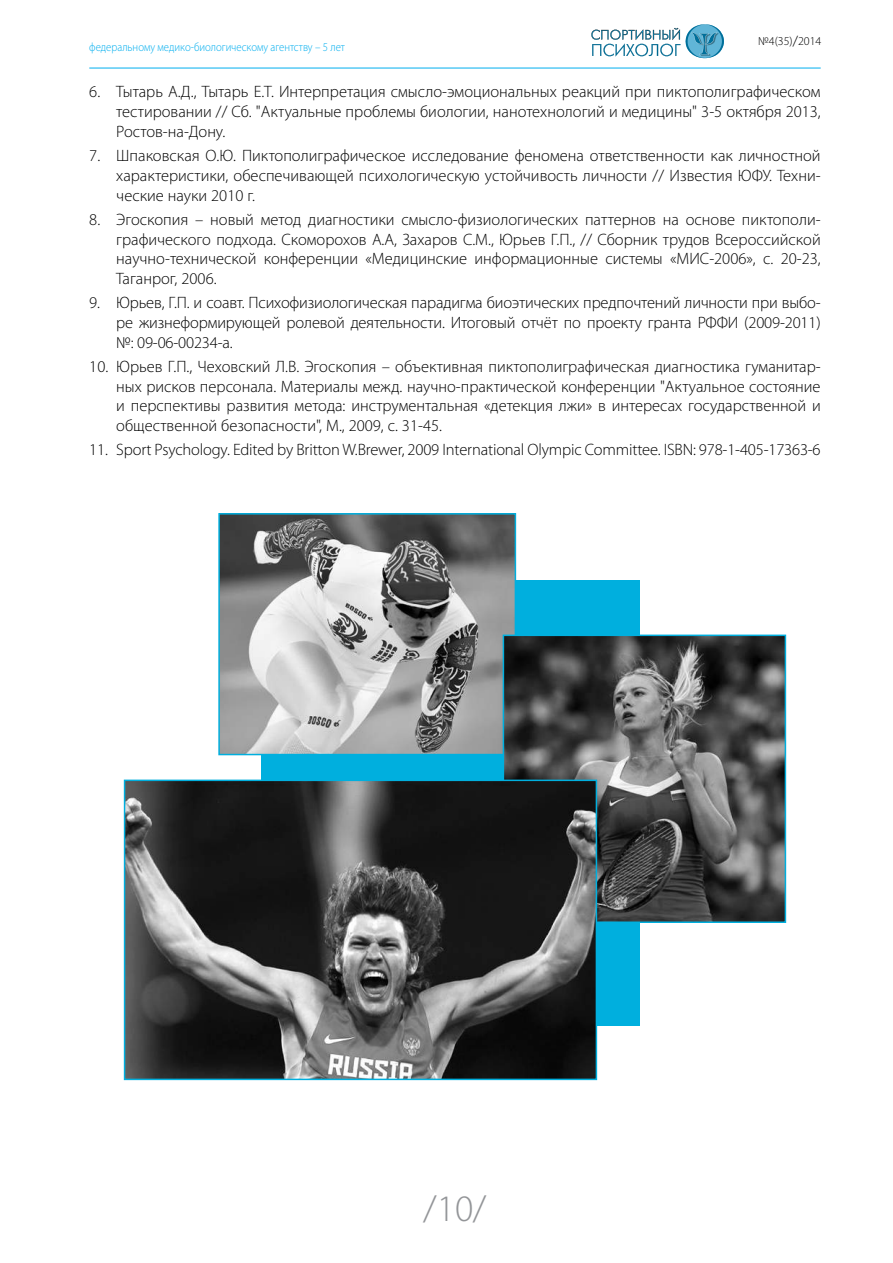
<style>
.page{position:relative;width:893px;height:1263px;background:#fff}
.page>*{position:absolute;margin:0;border:0;box-sizing:border-box;transform-origin:0 0}
.t1{font:300 37.5px "Myriad Pro";color:#939598}
.t2{font:300 16.5px/19.8px "Myriad Pro";color:#000;text-align:justify}
.t3{font:300 12px "Myriad Pro";color:#00aeef;scale:.9 1}
.t4{font:300 12px "Myriad Pro";color:#000}
.s1{font-size:15px}
</style>
<div class="page">
<hr style="left:89px;top:68px;width:732px;height:1px;background:#00aeef">
<svg style="left:591px;top:24px;width:133px;height:35px"></svg>
<div style="left:262px;top:580px;width:378px;height:446px;background:#00afde"></div>
<img style="left:221px;top:516px;width:292px;height:236px">
<div style="left:218px;top:513px;width:298px;height:242px;border:2px solid #00afde"></div>
<img style="left:506px;top:637px;width:277px;height:283px">
<div style="left:503px;top:634px;width:283px;height:289px;border:2px solid #00afde"></div>
<img style="left:127px;top:782px;width:467px;height:295px">
<div style="left:124px;top:779px;width:473px;height:301px;border:2px solid #00afde"></div>
<p class="t3" style="left:89px;top:40px;width:286px">федеральному медико-биологическому агентству – 5 лет</p>
<p class="t4" style="left:758px;top:33px;width:65px">№4(35)<span class="s1">/</span>2014</p>
<p class="t2" style="left:116px;top:82px;width:706px;text-indent:-27px">6. Тытарь А.Д., Тытарь Е.Т. И нтерпретация смысло-эмоциональных реакций при пиктополиграфическом тестировании // Сб. "Актуальные проблемы биологии, нанотехнологий и медицины" 3-5 октября 2013, Ростов-на-Дону.</p>
<p class="t2" style="left:116px;top:146px;width:706px;text-indent:-27px">7. Шпаковская О.Ю. Пиктополиграфическое исследование феномена ответственности как личностной характеристики, обеспечивающей психологическую устойчивость личности // И звестия ЮФУ. Техни&shy;ческие науки 2010 г.</p>
<p class="t2" style="left:116px;top:209px;width:706px;text-indent:-27px">8. Эгоскопия – новый метод диагностики смысло-физиологических паттернов на основе пиктополи&shy;графического подхода. Скоморохов А.А, Захаров С.М., Юрьев Г.П., // Сборник трудов Всероссийской научно-технической конференции «Медицинские информационные системы «МИС-2006», с. 20-23, Таганрог, 2006.</p>
<p class="t2" style="left:116px;top:293px;width:706px;text-indent:-27px">9. Юрьев, Г.П. и соавт. Психофизиологическая парадигма биоэтических предпочтений личности при выбо&shy;ре жизнеформирующей ролевой деятельности. Итоговый отчёт по проекту гранта РФФИ (2009-2011) №: 09-06-00234-а.</p>
<p class="t2" style="left:116px;top:356px;width:706px;text-indent:-27px">10. Юрьев Г.П., Чеховский Л.В. Эгоскопия – объективная пиктополиграфическая диагностика гуманитар&shy;ных рисков персонала. Материалы межд. научно-практической конференции "Актуальное состояние и перспективы развития метода: инструментальная «детекция лжи» в интересах государственной и общественной безопасности", М., 2009, с. 31-45.</p>
<p class="t2" style="left:89px;top:440px;width:733px">11. Sport Psychology. Edited by Britton W.Brewer, 2009 International Olympic Committee. ISBN: 978-1-405-17363-6</p>
<h1 class="t1" style="left:423px;top:1185px;width:64px">/10/</h1>
</div>
